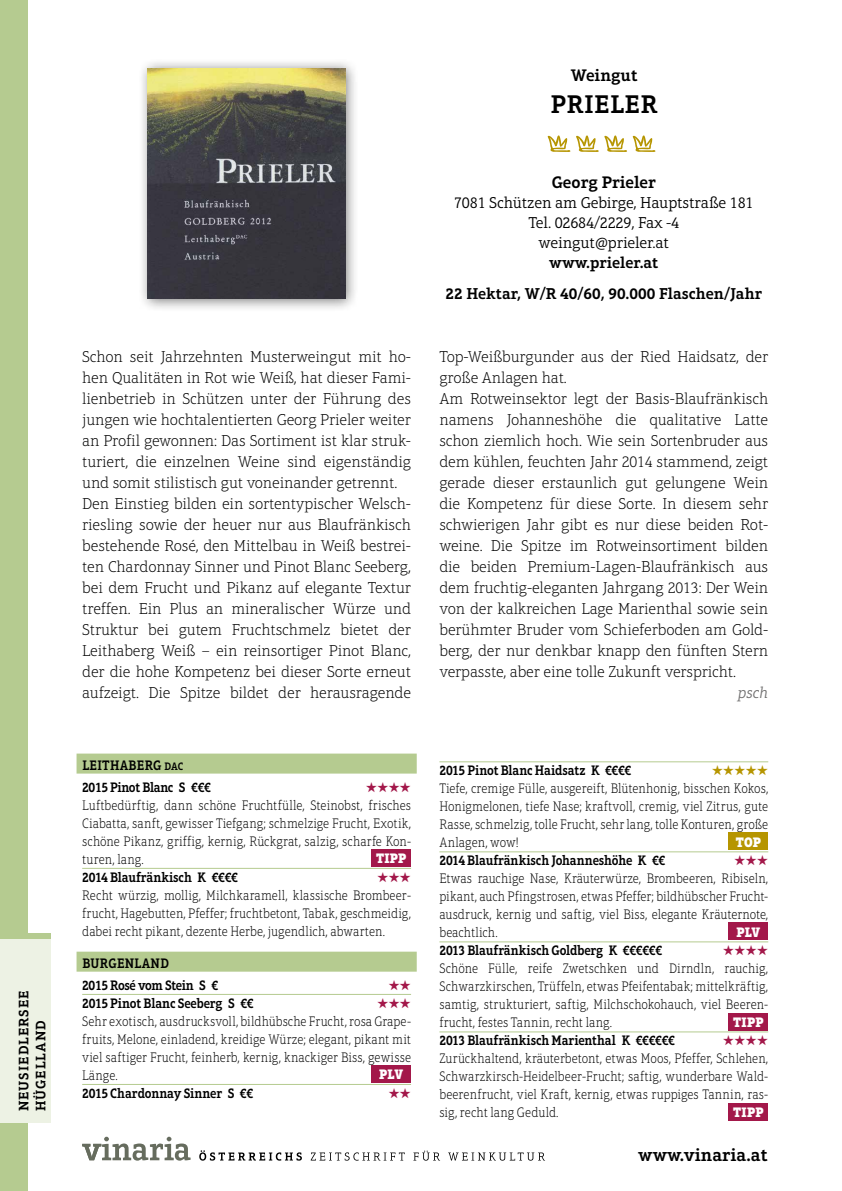
<style>
.page{position:relative;width:842px;height:1191px;background:#fff}
.page>*{position:absolute;margin:0;border:0;box-sizing:border-box;transform-origin:0 0}
.t1{font:600 26px "Aptifer Slab LT Pro";letter-spacing:.035em;color:#000}
.t2{font:600 18px "Aptifer Slab LT Pro";color:#000}
.t3{font:600 17px "Aptifer Slab LT Pro";color:#000}
.t4{font:100 16px/21px "Aptifer Slab LT Pro";letter-spacing:-.01em;color:#000}
.t5{font:300 16px/20px "Aptifer Slab LT Pro";letter-spacing:-.01em;color:#000;text-align:center}
.t6{font:600 16px/31.4px "Aptifer Slab LT Pro";color:#000;text-align:center}
.t7{font:italic 300 16px "Aptifer Slab LT Pro";color:#706f6f}
.t8{font:100 14px/18px "Aptifer Slab LT Pro";color:#000;text-align:justify;scale:.9 1}
.t9{font:600 14px "Aptifer Slab LT Pro";letter-spacing:-.01em;color:#000;scale:.9 1}
.t10{font:600 14px/22px "Aptifer Slab LT Pro";letter-spacing:-.03em;color:#000;scale:.9 1}
.t11{font:14px "Zapf Ding Neu";letter-spacing:-.01em;color:#a3184a}
.t12{font:600 14px/16.8px "Aptifer Slab LT Pro";letter-spacing:.075em;color:#000}
.t13{font:900 14px "Aptifer Slab LT Pro";letter-spacing:.015em;color:#fff;scale:.9 1}
.t14{font:14px "Zapf Ding Neu";letter-spacing:-.01em;color:#b69500}
.s1{font-size:11px}
</style>
<div class="page">
<div style="left:0;top:0;width:28px;height:1191px;background:#b5cb90"></div>
<div style="left:0;top:933px;width:51px;height:190px;background:#edf2e4"></div>
<div style="left:0;top:933px;width:51px;height:5px;background:#b5cb90"></div>
<svg style="left:82px;top:1136px;width:109px;height:24px"></svg>
<svg style="left:413px;top:1150px;width:27px;height:10px"></svg>
<svg style="left:448px;top:1152px;width:97px;height:8px"></svg>
<svg style="left:199px;top:1150px;width:103px;height:10px"></svg>
<svg style="left:311px;top:1152px;width:94px;height:8px"></svg>
<div style="left:137px;top:57px;width:222px;height:255px;background:#000;opacity:.5"></div>
<img style="left:148px;top:68px;width:197px;height:231px">
<div style="left:77px;top:753px;width:340px;height:20px;background:#b5cb90"></div>
<hr style="left:82px;top:868px;width:329px;height:1px;background:#b5cb90">
<div style="left:77px;top:951px;width:340px;height:20px;background:#b5cb90"></div>
<hr style="left:82px;top:994px;width:329px;height:1px;background:#b5cb90">
<hr style="left:82px;top:1084px;width:329px;height:1px;background:#b5cb90">
<div style="left:371px;top:849px;width:40px;height:17px;background:#a3184a"></div>
<div style="left:371px;top:1065px;width:40px;height:17px;background:#a3184a"></div>
<hr style="left:439px;top:761px;width:329px;height:1px;background:#b5cb90">
<hr style="left:439px;top:851px;width:329px;height:1px;background:#b5cb90">
<hr style="left:439px;top:941px;width:329px;height:1px;background:#b5cb90">
<hr style="left:439px;top:1031px;width:329px;height:1px;background:#b5cb90">
<div style="left:729px;top:833px;width:39px;height:17px;background:#b69500"></div>
<div style="left:729px;top:923px;width:39px;height:17px;background:#a3184a"></div>
<div style="left:729px;top:1013px;width:39px;height:17px;background:#a3184a"></div>
<div style="left:729px;top:1103px;width:39px;height:17px;background:#a3184a"></div>
<svg style="left:547px;top:135px;width:23px;height:17px"></svg>
<svg style="left:576px;top:135px;width:79px;height:17px"></svg>
<p class="t12" style="left:15px;top:1111px;width:123px;rotate:-90deg">NEUSIEDLERSEE<br>HÜGELLAND</p>
<p class="t3" style="left:571px;top:65px;width:68px">Weingut</p>
<h1 class="t1" style="left:551px;top:89px;width:108px">PRIELER</h1>
<p class="t3" style="left:552px;top:172px;width:106px">Georg Prieler</p>
<p class="t5" style="left:454px;top:192px;width:301px">7081 Schützen am Gebirge, Hauptstraße 181<br>Tel. 02684/2229, Fax -4<br>weingut@prieler.at</p>
<p class="t6" style="left:446px;top:246px;width:318px">www.prieler.at<br>22 Hektar, W/R 40/60, 90.000 Flaschen/Jahr</p>
<p class="t4" style="left:82px;top:346px;width:330px">Schon seit Jahrzehnten Musterweingut mit ho&shy;hen Qualitäten in Rot wie Weiß, hat dieser Fami&shy;lienbetrieb in Schützen unter der Führung des jungen wie hochtalentierten Georg Prieler weiter an Profil gewonnen: Das Sortiment ist klar struk&shy;turiert, die einzelnen Weine sind eigenständig und somit stilistisch gut voneinander getrennt.<br>Den Einstieg bilden ein sortentypischer Welsch&shy;riesling sowie der heuer nur aus Blaufränkisch bestehende Rosé, den Mittelbau in Weiß bestrei&shy;ten Chardonnay Sinner und Pinot Blanc Seeberg, bei dem Frucht und Pikanz auf elegante Textur treffen. Ein Plus an mineralischer Würze und Struktur bei gutem Fruchtschmelz bietet der Leithaberg Weiß – ein reinsortiger Pinot Blanc, der die hohe Kompetenz bei dieser Sorte erneut aufzeigt. Die Spitze bildet der herausragende</p>
<p class="t4" style="left:439px;top:346px;width:330px">Top-Weißburgunder aus der Ried Haidsatz, der große Anlagen hat.<br>Am Rotweinsektor legt der Basis-Blaufränkisch namens Johanneshöhe die qualitative Latte schon ziemlich hoch. Wie sein Sortenbruder aus dem kühlen, feuchten Jahr 2014 stammend, zeigt gerade dieser erstaunlich gut gelungene Wein die Kompetenz für diese Sorte. In diesem sehr schwierigen Jahr gibt es nur diese beiden Rot&shy;weine. Die Spitze im Rotweinsortiment bilden die beiden Premium-Lagen-Blaufränkisch aus dem fruchtig-eleganten Jahrgang 2013: Der Wein von der kalkreichen Lage Marienthal sowie sein berühmter Bruder vom Schieferboden am Gold&shy;berg, der nur denkbar knapp den fünften Stern verpasste, aber eine tolle Zukunft verspricht.</p>
<p class="t7" style="left:738px;top:683px;width:32px">psch</p>
<p class="t10" style="left:82px;top:753px;width:144px">LEITHABERG <span class="s1">DAC<br></span>2015 Pinot Blanc S €€€</p>
<p class="t11" style="left:366px;top:779px;width:47px">HHHH</p>
<p class="t8" style="left:82px;top:796px;width:367px">Luftbedürftig, dann schöne Fruchtfülle, Steinobst, frisches Ciabatta, sanft, gewisser Tiefgang; schmelzige Frucht, Exotik, schöne Pikanz, griffig, kernig, Rückgrat, salzig, scharfe Kon&shy;turen, lang.</p>
<p class="t13" style="left:376px;top:849px;width:35px">TIPP</p>
<p class="t9" style="left:82px;top:868px;width:175px">2014 Blaufränkisch K €€€€</p>
<p class="t11" style="left:377px;top:869px;width:36px">HHH</p>
<p class="t8" style="left:82px;top:886px;width:367px">Recht würzig, mollig, Milchkaramell, klassische Brombeer&shy;frucht, Hagebutten, Pfeffer; fruchtbetont, Tabak, geschmeidig, dabei recht pikant, dezente Herbe, jugendlich, abwarten.</p>
<p class="t10" style="left:82px;top:951px;width:153px">BURGENLAND<br>2015 Rosé vom Stein S €</p>
<p class="t11" style="left:388px;top:977px;width:24px">HH</p>
<p class="t9" style="left:82px;top:994px;width:192px">2015 Pinot Blanc Seeberg S €€</p>
<p class="t11" style="left:377px;top:995px;width:36px">HHH</p>
<p class="t8" style="left:82px;top:1012px;width:367px">Sehr exotisch, ausdrucksvoll, bildhübsche Frucht, rosa Grape&shy;fruits, Melone, einladend, kreidige Würze; elegant, pikant mit viel saftiger Frucht, feinherb, kernig, knackiger Biss, gewisse Länge.</p>
<p class="t13" style="left:379px;top:1065px;width:28px">PLV</p>
<p class="t9" style="left:82px;top:1084px;width:191px">2015 Chardonnay Sinner S €€</p>
<p class="t11" style="left:388px;top:1085px;width:24px">HH</p>
<p class="t9" style="left:439px;top:762px;width:215px">2015 Pinot Blanc Haidsatz K €€€€</p>
<p class="t14" style="left:712px;top:763px;width:58px">HHHHH</p>
<p class="t8" style="left:439px;top:779px;width:367px">Tiefe, cremige Fülle, ausgereift, Blütenhonig, bisschen Kokos, Honigmelonen, tiefe Nase; kraftvoll, cremig, viel Zitrus, gute Rasse, schmelzig, tolle Frucht, sehr lang, tolle Konturen, große Anlagen, wow!</p>
<p class="t13" style="left:736px;top:833px;width:30px">TOP</p>
<p class="t9" style="left:439px;top:852px;width:252px">2014 Blaufränkisch Johanneshöhe K €€</p>
<p class="t11" style="left:734px;top:853px;width:36px">HHH</p>
<p class="t8" style="left:439px;top:869px;width:367px">Etwas rauchige Nase, Kräuterwürze, Brombeeren, Ribiseln, pikant, auch Pfingstrosen, etwas Pfeffer; bildhübscher Frucht&shy;ausdruck, kernig und saftig, viel Biss, elegante Kräuternote, beachtlich.</p>
<p class="t13" style="left:736px;top:923px;width:28px">PLV</p>
<p class="t9" style="left:439px;top:942px;width:249px">2013 Blaufränkisch Goldberg K €€€€€€</p>
<p class="t11" style="left:723px;top:943px;width:47px">HHHH</p>
<p class="t8" style="left:439px;top:959px;width:367px">Schöne Fülle, reife Zwetschken und Dirndln, rauchig, Schwarzkirschen, Trüffeln, etwas Pfeifentabak; mittelkräftig, samtig, strukturiert, saftig, Milchschokohauch, viel Beeren&shy;frucht, festes Tannin, recht lang.</p>
<p class="t13" style="left:733px;top:1013px;width:35px">TIPP</p>
<p class="t9" style="left:439px;top:1032px;width:263px">2013 Blaufränkisch Marienthal K €€€€€€</p>
<p class="t11" style="left:723px;top:1033px;width:47px">HHHH</p>
<p class="t8" style="left:439px;top:1049px;width:367px">Zurückhaltend, kräuterbetont, etwas Moos, Pfeffer, Schlehen, Schwarzkirsch-Heidelbeer-Frucht; saftig, wunderbare Wald&shy;beerenfrucht, viel Kraft, kernig, etwas ruppiges Tannin, ras&shy;sig, recht lang Geduld.</p>
<p class="t13" style="left:733px;top:1103px;width:35px">TIPP</p>
<p class="t2" style="left:638px;top:1143px;width:131px">www.vinaria.at</p>
</div>
